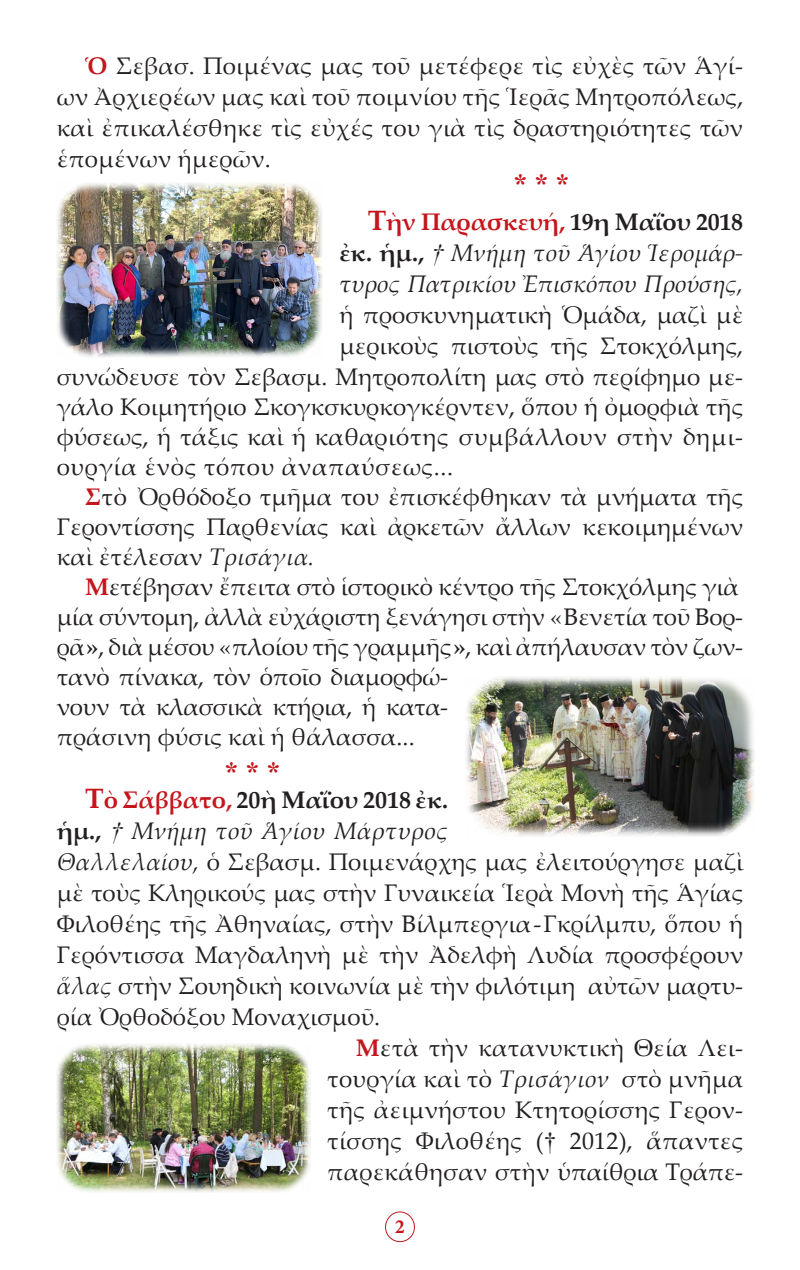
<style>
.page{position:relative;width:800px;height:1270px;background:#fff}
.page>*{position:absolute;margin:0;border:0;box-sizing:border-box;transform-origin:0 0}
.t1{font:28px "CTOS New Times Bold Test 1";color:#c4161c}
.t2{font:24px/31px "Palatino Linotype";color:#231f20;text-align:justify}
.t3{font:24px "Palatino Linotype";letter-spacing:.03em;color:#231f20}
.t4{font:italic 24px "Palatino Linotype";letter-spacing:-.02em;color:#231f20}
.t5{font:italic 24px "Palatino Linotype";color:#231f20}
.t6{font:700 24px "Palatino Linotype";letter-spacing:-.01em;color:#c4161c}
.t7{font:700 20px "Minion Pro";color:#c4161c}
.s1{font-weight:700;color:#c4161c}
.s2{font-size:28px}
.s3{color:#231f20}
.s4{font-weight:700;font-style:normal}
.s5{font-family:"CTOS New Times Italic Test 1";font-style:normal}
.s6{font-style:italic}
.s7{font-weight:700}
.s8{font-weight:700;font-size:28px;color:#c4161c}
.s9{font-family:"CTOS New Times Italic Test 1"}
.s10{font-family:"CTOS New Times Roman Test 1"}
</style>
<div class="page">
<div style="left:385px;top:1212px;width:30px;height:30px;border:1px solid #c4161c;border-radius:50%"></div>
<img style="left:57px;top:183px;width:265px;height:174px">
<img style="left:466px;top:677px;width:288px;height:159px">
<img style="left:57px;top:1043px;width:253px;height:149px">
<p class="t2" style="left:57px;top:50px;width:688px;text-indent:28px"><span class="s1">Ὁ</span> Σεβασ. Ποιμένας μας τοῦ μετέφερε τὶς εὐχὲς τῶν Ἁγί&shy;ων Ἀρχιερέων μας καὶ τοῦ ποιμνίου τῆς Ἱερᾶς Μητροπόλεως, καὶ ἐπικαλέσθηκε τὶς εὐχές του γιὰ τὶς δραστηριότητες τῶν ἑπομένων ἡμερῶν.</p>
<p class="t1" style="left:513px;top:168px;width:57px">* * *</p>
<p class="t6" style="left:368px;top:205px;width:377px"><span class="s2">Τ</span>ὴν Παρασκευή, <span class="s3">19η Μαΐου 2018</span></p>
<p class="t5" style="left:339px;top:236px;width:405px"><span class="s4">ἐκ. ἡμ.,</span> <span class="s5">†</span> Μνήµη τοῦ Ἁγίου Ἱερομάρ-</p>
<p class="t4" style="left:339px;top:267px;width:405px">τυρος Πατρικίου Ἐπισκόπου Προύσης,</p>
<p class="t2" style="left:339px;top:299px;width:405px">ἡ προσκυνηματικὴ Ὁμάδα, μαζὶ μὲ</p>
<p class="t2" style="left:339px;top:330px;width:405px">μερικοὺς πιστοὺς τῆς Στοκχόλμης,</p>
<p class="t2" style="left:57px;top:361px;width:688px">συνώδευσε τὸν Σεβασμ. Μητροπολίτη μας στὸ περίφημο με-</p>
<p class="t2" style="left:57px;top:391px;width:688px">γάλο Κοιμητήριο Σκογκσκυρκογκέρντεν, ὅπου ἡ ὀμορφιὰ τῆς</p>
<p class="t3" style="left:57px;top:420px;width:688px">φύσεως, ἡ τάξις καὶ ἡ καθαριότης συμβάλλουν στὴν δημι-</p>
<p class="t3" style="left:57px;top:450px;width:398px">ουργία ἑνὸς τόπου ἀναπαύσεως...</p>
<p class="t2" style="left:57px;top:481px;width:688px;line-height:30px;text-indent:28px"><span class="s1">Σ</span>τὸ Ὀρθόδοξο τμῆμα του ἐπισκέφθηκαν τὰ μνήματα τῆς Γεροντίσσης Παρθενίας καὶ ἀρκετῶν ἄλλων κεκοιμημένων καὶ ἐτέλεσαν <span class="s6">Τρισάγια.</span></p>
<p class="t2" style="left:85px;top:571px;width:655px"><span class="s1">Μ</span>ετέβησαν ἔπειτα στὸ ἱστορικὸ κέντρο τῆς Στοκχόλμης γιὰ</p>
<p class="t2" style="left:57px;top:601px;width:688px;line-height:30px">μία σύντομη, ἀλλὰ εὐχάριστη ξενάγησι στὴν «Βενετία τοῦ Βορ&shy;ρᾶ<span class="s7">»</span>, διὰ μέσου «πλοίου τῆς γραμμῆς<span class="s7">»</span>, καὶ ἀπήλαυσαν τὸν ζων-</p>
<p class="t2" style="left:57px;top:661px;width:393px;line-height:30px">τανὸ πίνακα, τὸν ὁποῖο διαμορφώ&shy;νουν τὰ κλασσικὰ κτήρια, ἡ κατα&shy;πράσινη φύσις καὶ ἡ θάλασσα...</p>
<p class="t1" style="left:224px;top:756px;width:57px">* * *</p>
<p class="t2" style="left:57px;top:784px;width:688px;text-align:left;text-indent:28px"><span class="s8">Τ</span><span class="s1">ὸ Σάββατο,</span> <span class="s7">20ὴ Μαΐου 2018 ἐκ.<br>ἡμ.,</span> <span class="s9">†</span> <span class="s6">Μνήµη τοῦ Ἁγίου Μάρτυρος<br>Θαλλελαίου,</span> ὁ Σεβασμ. Ποιμενάρχης μας ἐλειτούργησε μαζὶ μὲ τοὺς Κληρικούς μας στὴν Γυναικεία Ἱερὰ Μονὴ τῆς Ἁγίας Φιλοθέης τῆς Ἀθηναίας, στὴν Βίλμπεργια-Γκρίλμπυ, ὅπου ἡ Γερόντισσα Μαγδαληνὴ μὲ τὴν Ἀδελφὴ Λυδία προσφέρουν <span class="s6">ἅλας</span> στὴν Σουηδικὴ κοινωνία μὲ τὴν φιλότιμη αὐτῶν μαρτυ&shy;ρία Ὀρθοδόξου Μοναχισμοῦ.</p>
<p class="t2" style="left:327px;top:1032px;width:417px;text-indent:28px"><span class="s1">Μ</span>ετὰ τὴν κατανυκτικὴ Θεία Λει&shy;τουργία καὶ τὸ <span class="s6">Τρισάγιον</span> στὸ μνῆμα τῆς ἀειμνήστου Κτητορίσσης Γερον&shy;τίσσης Φιλοθέης (<span class="s10">†</span> 2012), ἅπαντες παρεκάθησαν στὴν ὑπαίθρια Τράπε-</p>
<p class="t7" style="left:395px;top:1213px;width:11px">2</p>
</div>
